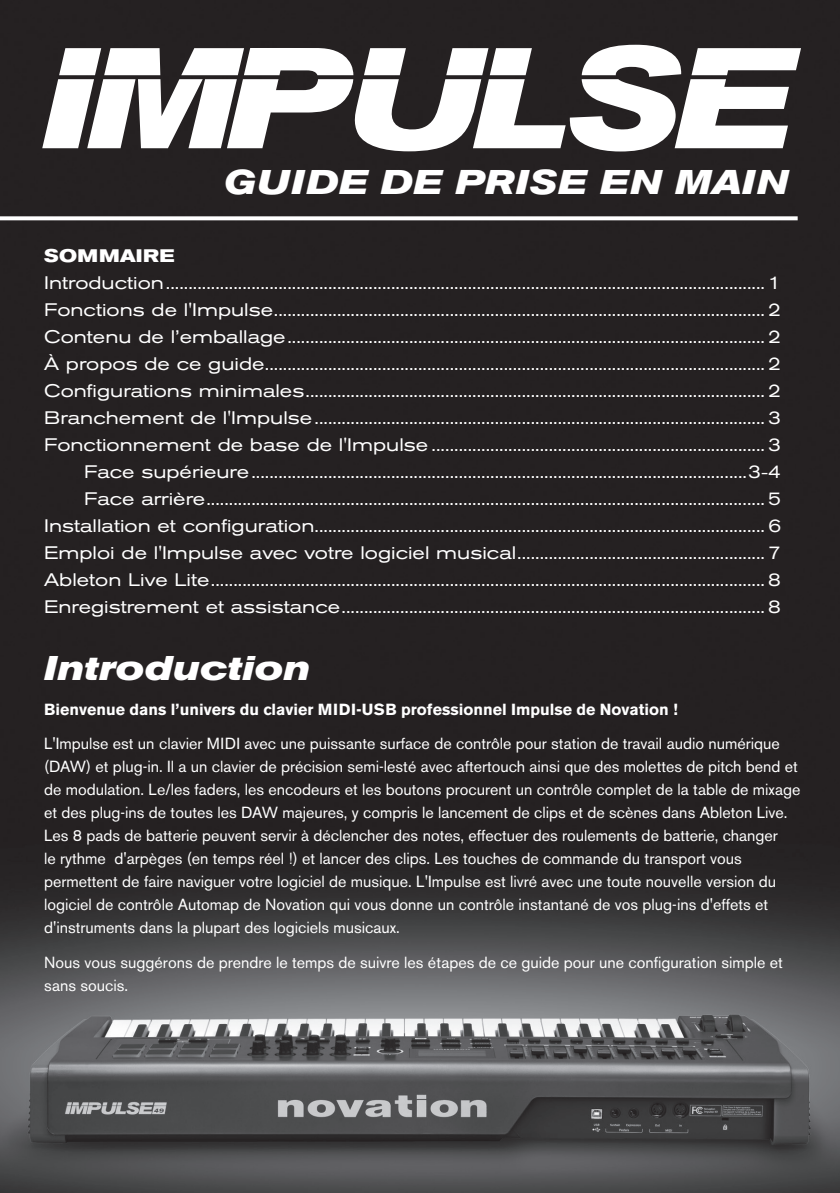
<style>
.page{position:relative;width:840px;height:1193px;background:#fff}
.page>*{position:absolute;margin:0;border:0;box-sizing:border-box;transform-origin:0 0}
.t1{font:italic 700 expanded 34px "Akzidenz Grotesk BE";letter-spacing:.02em;color:#fff}
.t2{font:italic 700 expanded 34px "Akzidenz Grotesk BE";color:#fff}
.t3{font:expanded 18px/27px "Akzidenz Grotesk BE";color:#fff;text-align:right}
.t4{font:700 expanded 18px "Akzidenz Grotesk BE";letter-spacing:.02em;color:#fff}
.t5{font:16px/23px "Akzidenz Grotesk BE";color:#fff}
.t6{font:700 16px "Akzidenz Grotesk BE";color:#fff}
</style>
<div class="page">
<img style="left:0;top:0;width:839px;height:1192px">
<svg style="left:42px;top:45px;width:758px;height:106px"></svg>
<svg style="left:0;top:216px;width:797px;height:4px"></svg>
<h1 class="t1" style="left:224px;top:162px;width:566px">GUIDE DE PRISE EN MAIN</h1>
<p class="t4" style="left:44px;top:245px;width:132px">SOMMAIRE</p>
<p class="t3" style="left:44px;top:269px;width:738px">Introduction..................................................................................................................................... 1<br>Fonctions de l'Impulse............................................................................................................. 2<br>Contenu de l’emballage.......................................................................................................... 2<br>À propos de ce guide............................................................................................................... 2<br>Configurations minimales...................................................................................................... 2<br>Branchement de l'Impulse.................................................................................................... 3<br>Fonctionnement de base de l'Impulse .......................................................................... 3<br>Face supérieure..............................................................................................................3-4<br>Face arrière............................................................................................................................ 5<br>Installation et configuration.................................................................................................... 6<br>Emploi de l'Impulse avec votre logiciel musical....................................................... 7<br>Ableton Live Lite........................................................................................................................... 8<br>Enregistrement et assistance.............................................................................................. 8</p>
<h1 class="t2" style="left:44px;top:647px;width:268px">Introduction</h1>
<p class="t6" style="left:44px;top:700px;width:635px">Bienvenue dans l’univers du clavier MIDI-USB professionnel Impulse de Novation !</p>
<p class="t5" style="left:44px;top:732px;width:757px">L'Impulse est un clavier MIDI avec une puissante surface de contrôle pour station de travail audio numérique (DAW) et plug-in. Il a un clavier de précision semi-lesté avec aftertouch ainsi que des molettes de pitch bend et de modulation. Le/les faders, les encodeurs et les boutons procurent un contrôle complet de la table de mixage et des plug-ins de toutes les DAW majeures, y compris le lancement de clips et de scènes dans Ableton Live.<br>Les 8 pads de batterie peuvent servir à déclencher des notes, effectuer des roulements de batterie, changer<br>le rythme d'arpèges (en temps réel !) et lancer des clips. Les touches de commande du transport vous permettent de faire naviguer votre logiciel de musique. L'Impulse est livré avec une toute nouvelle version du logiciel de contrôle Automap de Novation qui vous donne un contrôle instantané de vos plug-ins d'effets et d'instruments dans la plupart des logiciels musicaux.</p>
<p class="t5" style="left:44px;top:950px;width:739px">Nous vous suggérons de prendre le temps de suivre les étapes de ce guide pour une configuration simple et sans soucis.</p>
</div>
